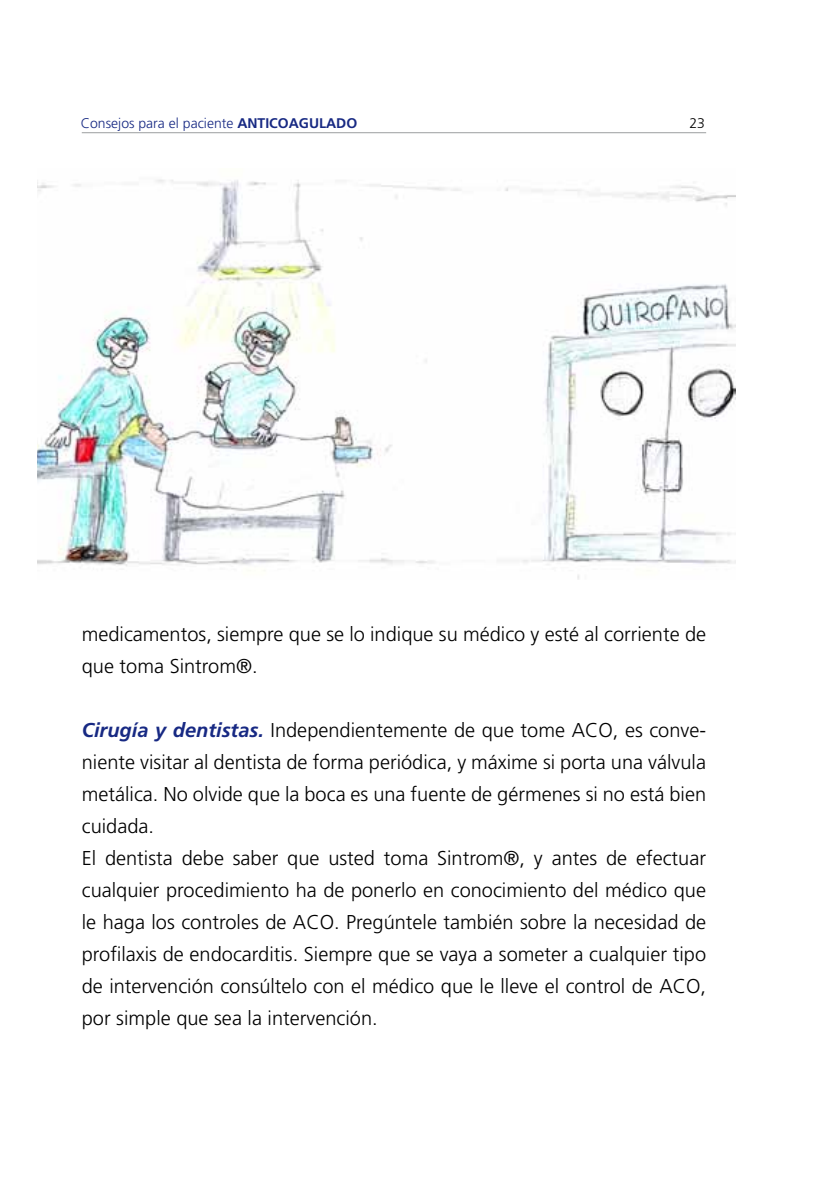
<style>
.page{position:relative;width:822px;height:1184px;background:#fff}
.page>*{position:absolute;margin:0;border:0;box-sizing:border-box;transform-origin:0 0}
.t1{font:300 20px/32px "Frutiger LT Std";color:#000}
.t2{font:300 14px "Frutiger LT Std";color:#172983}
.t3{font:300 14px "Frutiger LT Std";color:#000}
.s1{font-weight:700}
.s2{font-weight:700;font-style:italic;color:#172983}
</style>
<div class="page">
<hr style="left:82px;top:132px;width:623px;height:1px;background:#9c9e9f">
<img style="left:38px;top:179px;width:697px;height:401px">
<p class="t2" style="left:81px;top:116px;width:278px">Consejos para el paciente <span class="s1">ANTICOAGULADO</span></p>
<p class="t3" style="left:689px;top:115px;width:17px">23</p>
<p class="t1" style="left:82px;top:618px;width:625px">medicamentos, siempre que se lo indique su médico y esté al corriente de que toma Sintrom®.</p>
<p class="t1" style="left:82px;top:714px;width:625px"><span class="s2">Cirugía y dentistas.</span> Independientemente de que tome ACO, es conve&shy;niente visitar al dentista de forma periódica, y máxime si porta una válvula metálica. No olvide que la boca es una fuente de gérmenes si no está bien cuidada.<br>El dentista debe saber que usted toma Sintrom®, y antes de efectuar cualquier procedimiento ha de ponerlo en conocimiento del médico que le haga los controles de ACO. Pregúntele también sobre la necesidad de profilaxis de endocarditis. Siempre que se vaya a someter a cualquier tipo de intervención consúltelo con el médico que le lleve el control de ACO, por simple que sea la intervención.</p>
</div>
